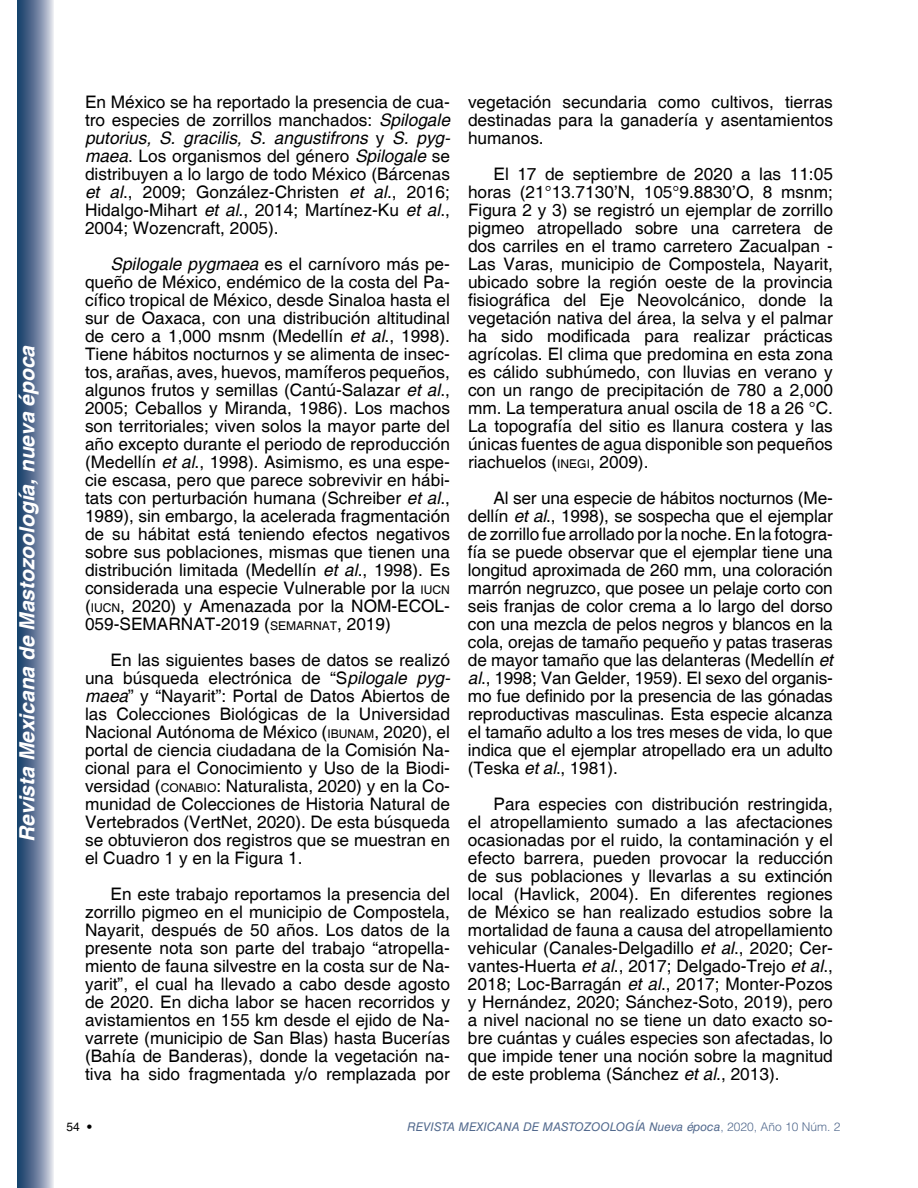
<style>
.page{position:relative;width:918px;height:1188px;background:#fff}
.page>*{position:absolute;margin:0;border:0;box-sizing:border-box;transform-origin:0 0}
.t1{font:italic 700 21px "Helvetica";color:#fff}
.t2{font:17.25px/18px "Helvetica";color:#000;text-align:justify}
.t3{font:italic 12px "Helvetica LT Std";color:#52698d}
.t4{font:12px "Helvetica LT Std";color:#000}
.s1{font-style:italic}
.s2{font-size:12.15px}
.s3{font-weight:300}
.s4{font-weight:300;font-style:normal}
</style>
<div class="page">
<svg style="left:17px;top:0;width:37px;height:1188px;background:#6f84a1"></svg>
<p class="t1" style="left:14px;top:842px;width:498px;rotate:-90deg">Revista Mexicana de Mastozoología, nueva época</p>
<p class="t2" style="left:85px;top:94px;width:367px">En México se ha reportado la presencia de cua&shy;tro especies de zorrillos manchados: <span class="s1">Spilogale putorius, S. gracilis, S. angustifrons</span> y <span class="s1">S. pyg&shy;maea</span>. Los organismos del género <span class="s1">Spilogale</span> se distribuyen a lo largo de todo México (Bárcenas <span class="s1">et al</span>., 2009; González-Christen <span class="s1">et al</span>., 2016; Hidalgo-Mihart <span class="s1">et al</span>., 2014; Martínez-Ku <span class="s1">et al</span>., 2004; Wozencraft, 2005).</p>
<p class="t2" style="left:85px;top:256px;width:366px;text-indent:26px"><span class="s1">Spilogale pygmaea</span> es el carnívoro más pe&shy;queño de México, endémico de la costa del Pa&shy;cífico tropical de México, desde Sinaloa hasta el sur de Oaxaca, con una distribución altitudinal de cero a 1,000 msnm (Medellín <span class="s1">et al</span>., 1998).<br>Tiene hábitos nocturnos y se alimenta de insec&shy;tos, arañas, aves, huevos, mamíferos pequeños, algunos frutos y semillas (Cantú-Salazar <span class="s1">et al</span>., 2005; Ceballos y Miranda, 1986). Los machos son territoriales; viven solos la mayor parte del año excepto durante el periodo de reproducción (Medellín <span class="s1">et al</span>., 1998). Asimismo, es una espe&shy;cie escasa, pero que parece sobrevivir en hábi&shy;tats con perturbación humana (Schreiber <span class="s1">et al</span>., 1989), sin embargo, la acelerada fragmentación de su hábitat está teniendo efectos negativos sobre sus poblaciones, mismas que tienen una distribución limitada (Medellín <span class="s1">et al</span>., 1998). Es considerada una especie Vulnerable por la <span class="s2">IUCN </span>(<span class="s2">IUCN</span>, 2020) y Amenazada por la NOM-ECOL-059-SEMARNAT-2019 (<span class="s2">SEMARNAT</span>, 2019)</p>
<p class="t2" style="left:85px;top:652px;width:367px;text-indent:26px">En las siguientes bases de datos se realizó una búsqueda electrónica de “S<span class="s1">pilogale pyg&shy;maea</span>” y “Nayarit”: Portal de Datos Abiertos de las Colecciones Biológicas de la Universidad Nacional Autónoma de México (<span class="s2">IBUNAM</span>, 2020), el portal de ciencia ciudadana de la Comisión Na&shy;cional para el Conocimiento y Uso de la Biodi&shy;versidad (<span class="s2">CONABIO</span>: Naturalista, 2020) y en la Co&shy;munidad de Colecciones de Historia Natural de Vertebrados (VertNet, 2020). De esta búsqueda se obtuvieron dos registros que se muestran en el Cuadro 1 y en la Figura 1.</p>
<p class="t2" style="left:85px;top:886px;width:366px;text-indent:26px">En este trabajo reportamos la presencia del zorrillo pigmeo en el municipio de Compostela, Nayarit, después de 50 años. Los datos de la presente nota son parte del trabajo “atropella&shy;miento de fauna silvestre en la costa sur de Na&shy;yarit”, el cual ha llevado a cabo desde agosto de 2020. En dicha labor se hacen recorridos y avistamientos en 155 km desde el ejido de Na&shy;varrete (municipio de San Blas) hasta Bucerías (Bahía de Banderas), donde la vegetación na&shy;tiva ha sido fragmentada y/o remplazada por</p>
<p class="t2" style="left:468px;top:93px;width:366px">vegetación secundaria como cultivos, tierras destinadas para la ganadería y asentamientos humanos.</p>
<p class="t2" style="left:468px;top:165px;width:366px;text-indent:26px">El 17 de septiembre de 2020 a las 11:05 horas (21°13.7130’N, 105°9.8830’O, 8 msnm; Figura 2 y 3) se registró un ejemplar de zorrillo pigmeo atropellado sobre una carretera de dos carriles en el tramo carretero Zacualpan - Las Varas, municipio de Compostela, Nayarit, ubicado sobre la región oeste de la provincia fisiográfica del Eje Neovolcánico, donde la vegetación nativa del área, la selva y el palmar ha sido modificada para realizar prácticas agrícolas. El clima que predomina en esta zona es cálido subhúmedo, con lluvias en verano y con un rango de precipitación de 780 a 2,000 mm. La temperatura anual oscila de 18 a 26 °C.<br>La topografía del sitio es llanura costera y las únicas fuentes de agua disponible son pequeños riachuelos (<span class="s2">INEGI</span>, 2009).</p>
<p class="t2" style="left:468px;top:490px;width:366px;text-indent:26px">Al ser una especie de hábitos nocturnos (Me&shy;dellín <span class="s1">et al</span>., 1998), se sospecha que el ejemplar de zorrillo fue arrollado por la noche. En la fotogra&shy;fía se puede observar que el ejemplar tiene una longitud aproximada de 260 mm, una coloración marrón negruzco, que posee un pelaje corto con seis franjas de color crema a lo largo del dorso con una mezcla de pelos negros y blancos en la cola, orejas de tamaño pequeño y patas traseras de mayor tamaño que las delanteras (Medellín <span class="s1">et al</span>., 1998; Van Gelder, 1959). El sexo del organis&shy;mo fue definido por la presencia de las gónadas reproductivas masculinas. Esta especie alcanza el tamaño adulto a los tres meses de vida, lo que indica que el ejemplar atropellado era un adulto (Teska <span class="s1">et al</span>., 1981).</p>
<p class="t2" style="left:468px;top:795px;width:366px;text-indent:26px">Para especies con distribución restringida, el atropellamiento sumado a las afectaciones ocasionadas por el ruido, la contaminación y el efecto barrera, pueden provocar la reducción de sus poblaciones y llevarlas a su extinción local (Havlick, 2004). En diferentes regiones de México se han realizado estudios sobre la mortalidad de fauna a causa del atropellamiento vehicular (Canales-Delgadillo <span class="s1">et al</span>., 2020; Cer&shy;vantes-Huerta <span class="s1">et al</span>., 2017; Delgado-Trejo <span class="s1">et al</span>., 2018; Loc-Barragán <span class="s1">et al</span>., 2017; Monter-Pozos y Hernández, 2020; Sánchez-Soto, 2019), pero a nivel nacional no se tiene un dato exacto so&shy;bre cuántas y cuáles especies son afectadas, lo que impide tener una noción sobre la magnitud de este problema (Sánchez <span class="s1">et al</span>., 2013).</p>
<p class="t4" style="left:67px;top:1120px;width:28px">54 <span class="s3">•</span></p>
<p class="t3" style="left:407px;top:1120px;width:435px">REVISTA MEXICANA DE MASTOZOOLOGÍA NUEVA ÉPOCA<span class="s4">, 2020, Año 10 Núm. 2</span></p>
</div>
